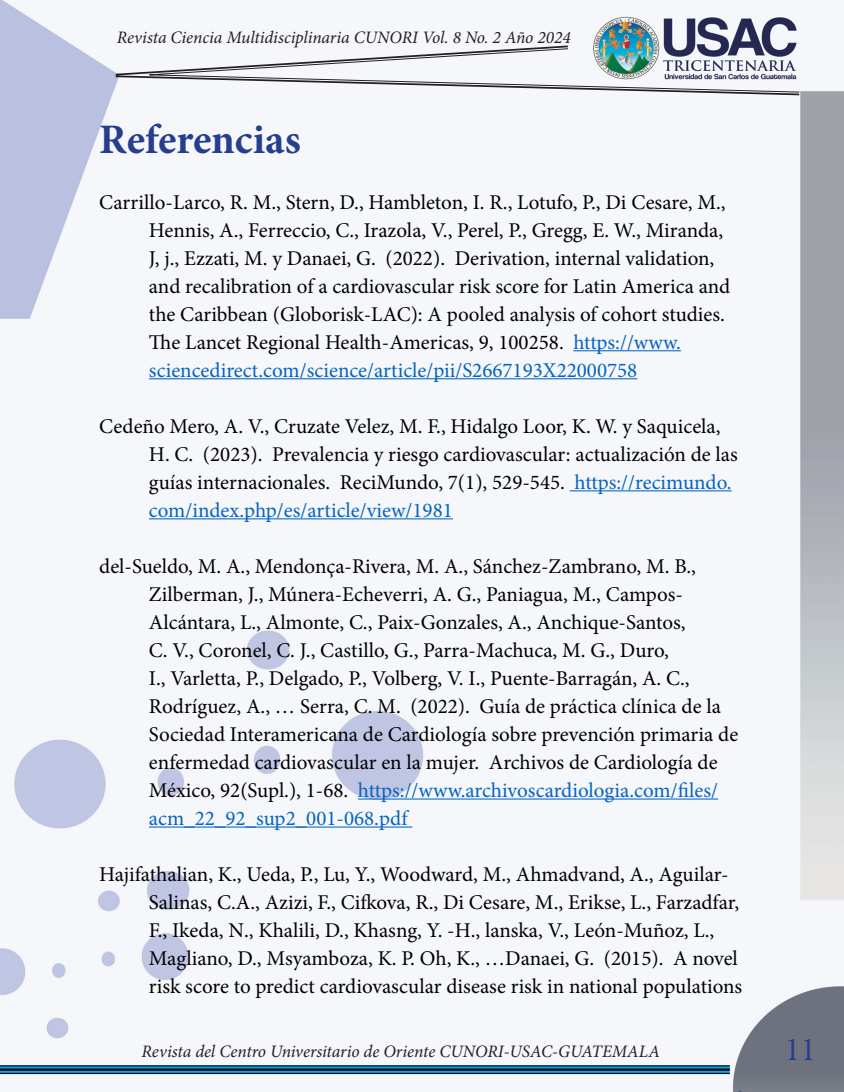
<style>
.page{position:relative;width:844px;height:1092px;background:#fff}
.page>*{position:absolute;margin:0;border:0;box-sizing:border-box;transform-origin:0 0}
.t1{font:700 42px "Minion Pro";letter-spacing:-.005em;color:#253f8e}
.t2{font:31.5px "Bask Old Face";color:#253f8e}
.t3{font:21px/28px "Minion Pro";color:#000002}
.t4{font:italic 17.5px "Minion Pro";letter-spacing:-.005em;color:#231f20}
.s1{color:#0563c1}
</style>
<div class="page">
<img style="left:0;top:0;width:843px;height:1091px">
<svg style="left:115px;top:45px;width:685px;height:51px"></svg>
<svg style="left:0;top:1066px;width:729px;height:6px;background:#0572a0"></svg>
<hr style="left:0;top:1065px;width:729px;height:1px;background:#100c18">
<hr style="left:0;top:1068px;width:729px;height:2px;background:#100c18">
<hr style="left:0;top:1072px;width:729px;height:1px;background:#100c18">
<hr style="left:573px;top:350px;width:107px;height:1px;background:#0563c1">
<hr style="left:149px;top:378px;width:488px;height:1px;background:#0563c1">
<hr style="left:569px;top:490px;width:162px;height:1px;background:#0563c1">
<hr style="left:149px;top:518px;width:304px;height:1px;background:#0563c1">
<hr style="left:358px;top:798px;width:359px;height:1px;background:#0563c1">
<hr style="left:149px;top:826px;width:263px;height:1px;background:#0563c1">
<p class="t4" style="left:117px;top:25px;width:455px">Revista Ciencia Multidisciplinaria CUNORI Vol. 8 No. 2 Año 2024</p>
<p class="t1" style="left:99px;top:109px;width:203px">Referencias</p>
<p class="t3" style="left:149px;top:188px;width:582px;text-indent:-50px">Carrillo-Larco, R. M., Stern, D., Hambleton, I. R., Lotufo, P., Di Cesare, M., Hennis, A., Ferreccio, C., Irazola, V., Perel, P., Gregg, E. W., Miranda, J, j., Ezzati, M. y Danaei, G. (2022). Derivation, internal validation, and recalibration of a cardiovascular risk score for Latin America and the Caribbean (Globorisk-LAC): A pooled analysis of cohort studies.<br>The Lancet Regional Health-Americas, 9, 100258. <span class="s1">https://www. sciencedirect.com/science/article/pii/S2667193X22000758</span></p>
<p class="t3" style="left:149px;top:412px;width:590px;text-indent:-50px">Cedeño Mero, A. V., Cruzate Velez, M. F., Hidalgo Loor, K. W. y Saquicela, H. C. (2023). Prevalencia y riesgo cardiovascular: actualización de las guías internacionales. ReciMundo, 7(1), 529-545. <span class="s1">https://recimundo. com/index.php/es/article/view/1981</span></p>
<p class="t3" style="left:149px;top:552px;width:590px;text-indent:-50px">del-Sueldo, M. A., Mendonça-Rivera, M. A., Sánchez-Zambrano, M. B., Zilberman, J., Múnera-Echeverri, A. G., Paniagua, M., Campos-Alcántara, L., Almonte, C., Paix-Gonzales, A., Anchique-Santos,<br>C. V., Coronel, C. J., Castillo, G., Parra-Machuca, M. G., Duro,<br>I., Varletta, P., Delgado, P., Volberg, V. I., Puente-Barragán, A. C., Rodríguez, A., … Serra, C. M. (2022). Guía de práctica clínica de la Sociedad Interamericana de Cardiología sobre prevención primaria de enfermedad cardiovascular en la mujer. Archivos de Cardiología de México, 92(Supl.), 1-68. <span class="s1">https://www.archivoscardiologia.com/files/ acm_22_92_sup2_001-068.pdf</span></p>
<p class="t3" style="left:149px;top:860px;width:594px;text-indent:-50px">Hajifathalian, K., Ueda, P., Lu, Y., Woodward, M., Ahmadvand, A., Aguilar-Salinas, C.A., Azizi, F., Cifkova, R., Di Cesare, M., Erikse, L., Farzadfar, F., Ikeda, N., Khalili, D., Khasng, Y. -H., lanska, V., León-Muñoz, L., Magliano, D., Msyamboza, K. P. Oh, K., …Danaei, G. (2015). A novel risk score to predict cardiovascular disease risk in national populations</p>
<p class="t4" style="left:141px;top:1039px;width:520px">Revista del Centro Universitario de Oriente CUNORI-USAC-GUATEMALA</p>
<h2 class="t2" style="left:785px;top:1032px;width:32px">11</h2>
</div>
